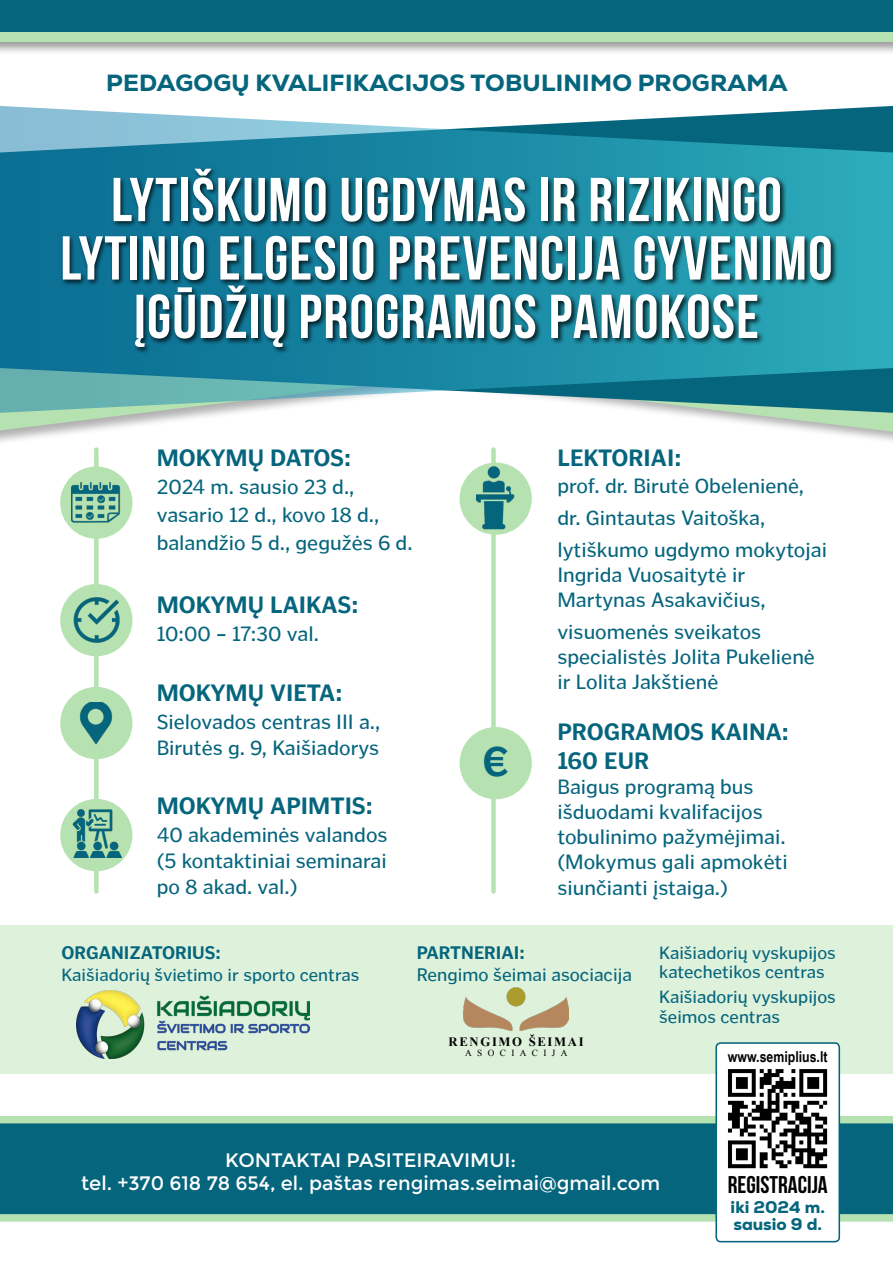
<style>
.page{position:relative;width:893px;height:1263px;background:#fff}
.page>*{position:absolute;margin:0;border:0;box-sizing:border-box;transform-origin:0 0}
.t1{font:700 61.8px/58.3px "Bebas Neue";letter-spacing:.02em;color:#fff;text-align:center}
.tekstas{font:700 42px "Poynter Gothic Text LT";color:#05657d}
.tekstas-2{font:700 24.15px "Bebas Neue";color:#000}
.tekstas-3{font:700 24px/28.8px "Poynter Gothic Text LT";color:#05657d}
.t2{font:800 23.85px "Nexa";letter-spacing:.01em;color:#05657d}
.tekstas-4{font:21px/25.2px "Poynter Gothic Text LT";color:#05657d}
.tekstas-5{font:19.5px "Montserrat";color:#fff}
.tekstas-6{font:700 18.45px "Poynter Gothic Text LT";color:#05657d}
.tekstas-7{font:18.45px "Poynter Gothic Text LT";color:#05657d}
.tekstas-8{font:18px "Poynter Gothic Text LT";color:#05657d}
.t3{font:800 17.1px "Nexa";color:#05657d}
.t4{font:700 15px "Arial Narrow";color:#000}
.t5{font:700 12.75px "Times New Roman";letter-spacing:.13em;color:#000}
.t6{font:9.3px "Times New Roman";letter-spacing:.58em;color:#000}
</style>
<div class="page">
<div style="left:5px;top:231px;width:888px;height:222px;background:#000;opacity:.31"></div>
<svg style="left:676px;top:413px;width:217px;height:19px"></svg>
<div style="left:0;top:257px;width:676px;height:222px;background:#fff"></div>
<svg style="left:0;top:413px;width:232px;height:17px"></svg>
<svg style="left:0;top:106px;width:893px;height:307px;background:#489db0"></svg>
<svg style="left:0;top:1116px;width:893px;height:105px;background:#1d7584"></svg>
<div style="left:0;top:926px;width:893px;height:148px;background:#ddf1db"></div>
<div style="left:0;top:0;width:893px;height:56px;background:#000;opacity:.4"></div>
<div style="left:0;top:0;width:893px;height:41px;background:#b6e2b1"></div>
<div style="left:0;top:0;width:893px;height:31px;background:#05657d"></div>
<div style="left:61px;top:167px;width:777px;height:187px;background:#000;opacity:.75"></div>
<img style="left:77px;top:991px;width:232px;height:68px">
<div style="left:491px;top:450px;width:5px;height:441px;background:#b6e2b1"></div>
<div style="left:460px;top:727px;width:72px;height:72px;background:#b6e2b1;border-radius:50%"></div>
<div style="left:460px;top:462px;width:72px;height:73px;background:#b6e2b1;border-radius:50%"></div>
<img style="left:476px;top:465px;width:39px;height:67px">
<div style="left:94px;top:450px;width:5px;height:441px;background:#b6e2b1"></div>
<div style="left:60px;top:466px;width:72px;height:73px;background:#b6e2b1;border-radius:50%"></div>
<img style="left:71px;top:482px;width:50px;height:41px">
<div style="left:60px;top:799px;width:72px;height:72px;background:#b6e2b1;border-radius:50%"></div>
<img style="left:71px;top:799px;width:51px;height:58px">
<div style="left:60px;top:687px;width:72px;height:72px;background:#b6e2b1;border-radius:50%"></div>
<img style="left:68px;top:702px;width:57px;height:51px">
<div style="left:60px;top:584px;width:72px;height:72px;background:#b6e2b1;border-radius:50%"></div>
<img style="left:71px;top:590px;width:51px;height:57px">
<div style="left:716px;top:1043px;width:123px;height:199px;background:#fff;border-radius:4px"></div>
<div style="left:715px;top:1042px;width:125px;height:200px;border:2px solid #05657d;border-radius:4px"></div>
<img style="left:728px;top:1069px;width:100px;height:100px">
<img style="left:464px;top:987px;width:105px;height:43px">
<p class="t2" style="left:106px;top:67px;width:683px">PEDAGOGŲ KVALIFIKACIJOS TOBULINIMO PROGRAMA</p>
<p class="t1" style="left:60px;top:170px;width:774px">LYTIŠKUMO UGDYMAS IR RIZIKINGO<br>LYTINIO ELGESIO PREVENCIJA GYVENIMO<br>ĮGŪDŽIŲ PROGRAMOS PAMOKOSE</p>
<p class="tekstas-3" style="left:157px;top:443px;width:196px">MOKYMŲ DATOS:</p>
<p class="tekstas-4" style="left:157px;top:474px;width:199px">2024 m. sausio 23 d.,</p>
<p class="tekstas-4" style="left:157px;top:502px;width:224px">vasario 12 d., kovo 18 d.,</p>
<p class="tekstas-4" style="left:157px;top:530px;width:257px">balandžio 5 d., gegužės 6 d.</p>
<p class="tekstas-3" style="left:157px;top:590px;width:203px">MOKYMŲ LAIKAS:</p>
<p class="tekstas-4" style="left:157px;top:621px;width:164px">10:00 – 17:30 val.</p>
<p class="tekstas-3" style="left:157px;top:678px;width:187px">MOKYMŲ VIETA:</p>
<p class="tekstas-4" style="left:157px;top:709px;width:225px;line-height:25.8px">Sielovados centras III a.,<br>Birutės g. 9, Kaišiadorys</p>
<p class="tekstas-3" style="left:157px;top:791px;width:218px">MOKYMŲ APIMTIS:</p>
<p class="tekstas-4" style="left:157px;top:822px;width:232px;line-height:25.8px;text-align:justify">40 akademinės valandos (5 kontaktiniai seminarai po 8 akad. val.)</p>
<p class="tekstas" style="left:482px;top:737px;width:28px">€</p>
<p class="tekstas-3" style="left:557px;top:443px;width:125px">LEKTORIAI:</p>
<p class="tekstas-4" style="left:557px;top:474px;width:248px">prof. dr. Birutė Obelenienė,</p>
<p class="tekstas-4" style="left:557px;top:505px;width:210px">dr. Gintautas Vaitoška,</p>
<p class="tekstas-4" style="left:557px;top:537px;width:271px">lytiškumo ugdymo mokytojai<br>Ingrida Vuosaitytė ir<br>Martynas Asakavičius,</p>
<p class="tekstas-4" style="left:557px;top:619px;width:259px">visuomenės sveikatos specialistės Jolita Pukelienė ir Lolita Jakštienė</p>
<p class="tekstas-3" style="left:557px;top:717px;width:233px">PROGRAMOS KAINA:<br>160 EUR</p>
<p class="tekstas-4" style="left:557px;top:774px;width:230px">Baigus programą bus išduodami kvalifacijos tobulinimo pažymėjimai.</p>
<p class="tekstas-4" style="left:557px;top:850px;width:232px">(Mokymus gali apmokėti siunčianti įstaiga.)</p>
<p class="tekstas-6" style="left:62px;top:942px;width:161px">ORGANIZATORIUS:</p>
<p class="tekstas-8" style="left:62px;top:964px;width:299px">Kaišiadorių švietimo ir sporto centras</p>
<p class="tekstas-6" style="left:417px;top:942px;width:110px">PARTNERIAI:</p>
<p class="tekstas-7" style="left:417px;top:964px;width:217px">Rengimo šeimai asociacija</p>
<p class="t5" style="left:449px;top:1033px;width:136px">RENGIMO ŠEIMAI</p>
<p class="t6" style="left:465px;top:1047px;width:104px">ASOCIACIJA</p>
<p class="tekstas-8" style="left:659px;top:942px;width:178px">Kaišiadorių vyskupijos</p>
<p class="tekstas-8" style="left:659px;top:962px;width:167px">katechetikos centras</p>
<p class="tekstas-8" style="left:659px;top:987px;width:178px">Kaišiadorių vyskupijos</p>
<p class="tekstas-8" style="left:659px;top:1007px;width:122px">šeimos centras</p>
<p class="t4" style="left:728px;top:1046px;width:101px">www.semiplius.lt</p>
<p class="tekstas-5" style="left:225px;top:1148px;width:292px">KONTAKTAI PASITEIRAVIMUI:</p>
<p class="tekstas-5" style="left:81px;top:1172px;width:581px">tel. +370 618 78 654, el. paštas rengimas.seimai@gmail.com</p>
<p class="tekstas-2" style="left:728px;top:1171px;width:101px">REGISTRACIJA</p>
<p class="t3" style="left:731px;top:1196px;width:96px">iki 2024 m.</p>
<p class="t3" style="left:733px;top:1213px;width:90px">sausio 9 d.</p>
</div>
